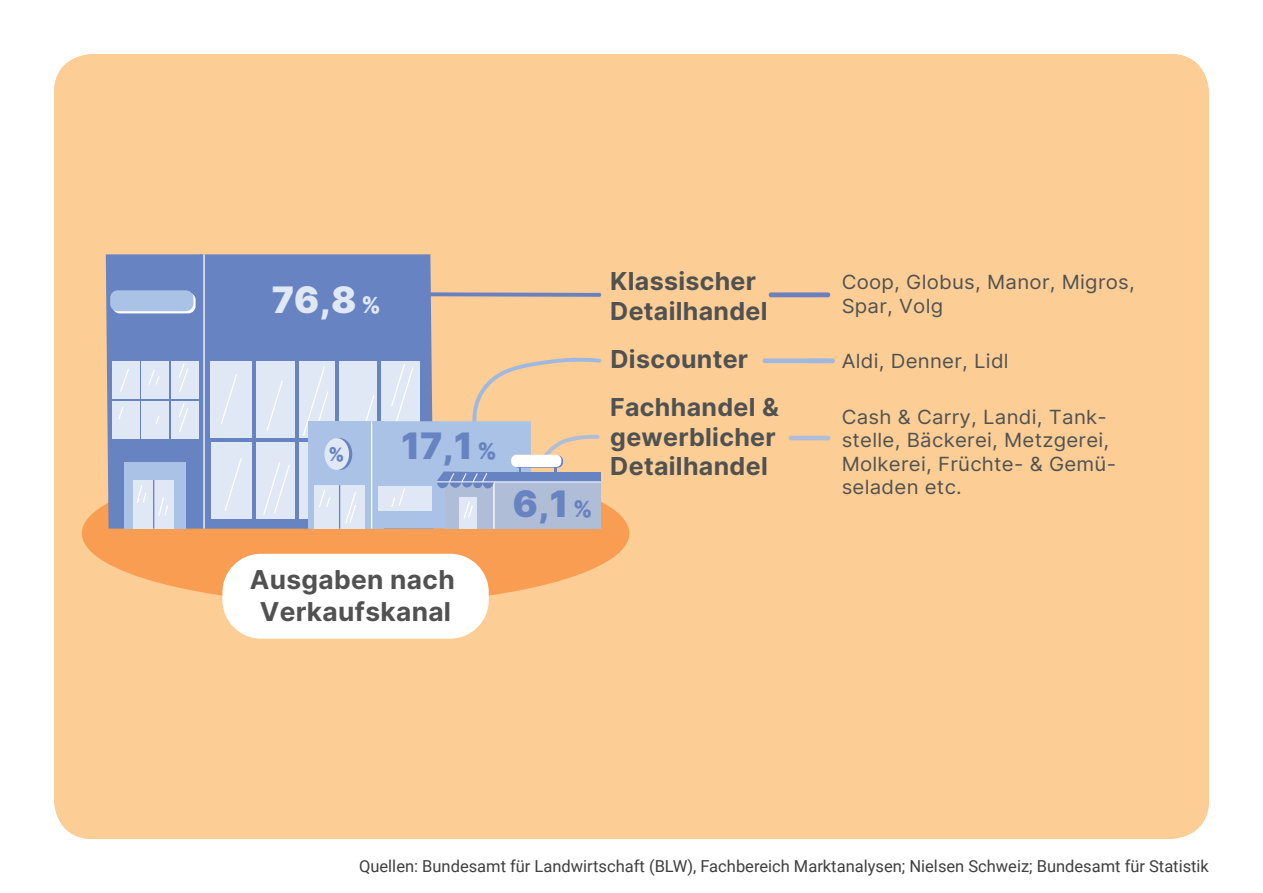
<style>
.page{position:relative;width:1263px;height:893px;background:#fff}
.page>*{position:absolute;margin:0;border:0;box-sizing:border-box;transform-origin:0 0}
.t1{font:900 36.45px "Inter";color:#6883c1}
.t2{font:900 36.45px "Inter";color:#dfe8f4}
.t3{font:700 26.1px/31.2px "Inter";letter-spacing:.015em;color:#515151;text-align:center}
.t4{font:700 24.75px/29.7px "Inter";letter-spacing:.015em;color:#505251}
.t5{font:19.5px/23.4px "Inter";letter-spacing:.015em;color:#505251;scale:1.04 1}
.t6{font:900 18.45px "Inter";color:#6883c1}
.t7{font:16.5px "Roboto";color:#3f3f3f}
.s1{font-size:22.2px}
</style>
<div class="page">
<div style="left:54px;top:54px;width:1155px;height:785px;background:#fccd95;border-radius:39px"></div>
<div style="left:82px;top:462px;width:547px;height:142px;background:#f89d51;border-radius:50%"></div>
<div style="left:222px;top:554px;width:267px;height:85px;background:#fff;border-radius:39px"></div>
<svg style="left:472px;top:357px;width:130px;height:64px"></svg>
<svg style="left:542px;top:435px;width:58px;height:23px"></svg>
<svg style="left:433px;top:292px;width:169px;height:5px"></svg>
<div style="left:205px;top:254px;width:228px;height:275px;background:#6883c1"></div>
<div style="left:202px;top:438px;width:226px;height:22px;background:#6883c1"></div>
<div style="left:211px;top:442px;width:210px;height:77px;background:#dfe8f4"></div>
<div style="left:210px;top:361px;width:210px;height:77px;background:#dfe8f4"></div>
<svg style="left:106px;top:254px;width:97px;height:275px;background:#98abd4"></svg>
<svg style="left:263px;top:462px;width:27px;height:53px"></svg>
<svg style="left:224px;top:458px;width:18px;height:53px"></svg>
<svg style="left:303px;top:367px;width:25px;height:69px"></svg>
<svg style="left:365px;top:395px;width:9px;height:26px"></svg>
<svg style="left:391px;top:364px;width:22px;height:57px"></svg>
<svg style="left:267px;top:381px;width:16px;height:50px"></svg>
<svg style="left:221px;top:374px;width:16px;height:50px"></svg>
<hr style="left:252px;top:340px;width:4px;height:181px;background:#6883c1">
<hr style="left:295px;top:338px;width:4px;height:183px;background:#6883c1">
<hr style="left:335px;top:337px;width:3px;height:182px;background:#6883c1">
<hr style="left:377px;top:338px;width:4px;height:181px;background:#6883c1">
<svg style="left:112px;top:293px;width:84px;height:20px"></svg>
<div style="left:110px;top:290px;width:83px;height:21px;background:#a9c2e5;border-radius:7px"></div>
<hr style="left:203px;top:254px;width:2px;height:275px;background:#fff">
<div style="left:308px;top:421px;width:75px;height:107px;background:#a9c2e5"></div>
<div style="left:372px;top:421px;width:159px;height:107px;background:#a9c2e5"></div>
<svg style="left:328px;top:438px;width:24px;height:32px"></svg>
<div style="left:324px;top:438px;width:25px;height:32px;background:#dfe8f4;border-radius:50%"></div>
<div style="left:314px;top:485px;width:50px;height:44px;background:#dfe8f4"></div>
<div style="left:378px;top:486px;width:54px;height:25px;background:#dfe8f4"></div>
<hr style="left:339px;top:485px;width:1px;height:44px;background:#6c7fbe">
<svg style="left:319px;top:490px;width:11px;height:18px"></svg>
<svg style="left:391px;top:488px;width:14px;height:19px"></svg>
<svg style="left:345px;top:492px;width:11px;height:31px"></svg>
<div style="left:463px;top:477px;width:138px;height:52px;background:#b0bdd6"></div>
<div style="left:445px;top:477px;width:49px;height:52px;background:#b0bdd6"></div>
<hr style="left:493px;top:481px;width:2px;height:48px;background:#fff">
<div style="left:460px;top:498px;width:17px;height:31px;background:#dfe8f4"></div>
<div style="left:444px;top:472px;width:156px;height:10px;background:#6883c1"></div>
<hr style="left:437px;top:482px;width:164px;height:1px;background:#fff">
<svg style="left:437px;top:471px;width:58px;height:18px"></svg>
<svg style="left:513px;top:455px;width:50px;height:13px"></svg>
<div style="left:511px;top:455px;width:50px;height:12px;background:#fff;border-radius:5px"></div>
<hr style="left:371px;top:421px;width:1px;height:108px;background:#fff">
<div style="left:208px;top:326px;width:220px;height:26px;background:#6883c1"></div>
<svg style="left:463px;top:501px;width:10px;height:18px"></svg>
<svg style="left:768px;top:292px;width:63px;height:5px"></svg>
<svg style="left:789px;top:436px;width:42px;height:4px"></svg>
<svg style="left:762px;top:358px;width:73px;height:5px"></svg>
<h1 class="t2" style="left:272px;top:278px;width:111px">76,8 <span class="s1">%</span></h1>
<p class="t6" style="left:328px;top:443px;width:18px">%</p>
<h1 class="t1" style="left:401px;top:423px;width:97px">17,1 <span class="s1">%</span></h1>
<h2 class="t3" style="left:250px;top:564px;width:207px">Ausgaben nach<br>Verkaufskanal</h2>
<h1 class="t1" style="left:513px;top:482px;width:81px">6,1 <span class="s1">%</span></h1>
<p class="t4" style="left:610px;top:266px;width:159px">Klassischer<br>Detailhandel</p>
<p class="t4" style="left:610px;top:344px;width:139px">Discounter</p>
<p class="t4" style="left:610px;top:392px;width:170px">Fachhandel &amp; gewerblicher<br>Detailhandel</p>
<p class="t5" style="left:842px;top:271px;width:283px">Coop, Globus, Manor, Migros,<br>Spar, Volg</p>
<p class="t5" style="left:842px;top:349px;width:162px">Aldi, Denner, Lidl</p>
<p class="t5" style="left:842px;top:405px;width:265px">Cash &amp; Carry, Landi, Tank&shy;stelle, Bäckerei, Metzgerei,<br>Molkerei, Früchte- &amp; Gemü&shy;seladen etc.</p>
<p class="t7" style="left:359px;top:856px;width:851px">Quellen: Bundesamt für Landwirtschaft (BLW), Fachbereich Marktanalysen; Nielsen Schweiz; Bundesamt für Statistik</p>
</div>
